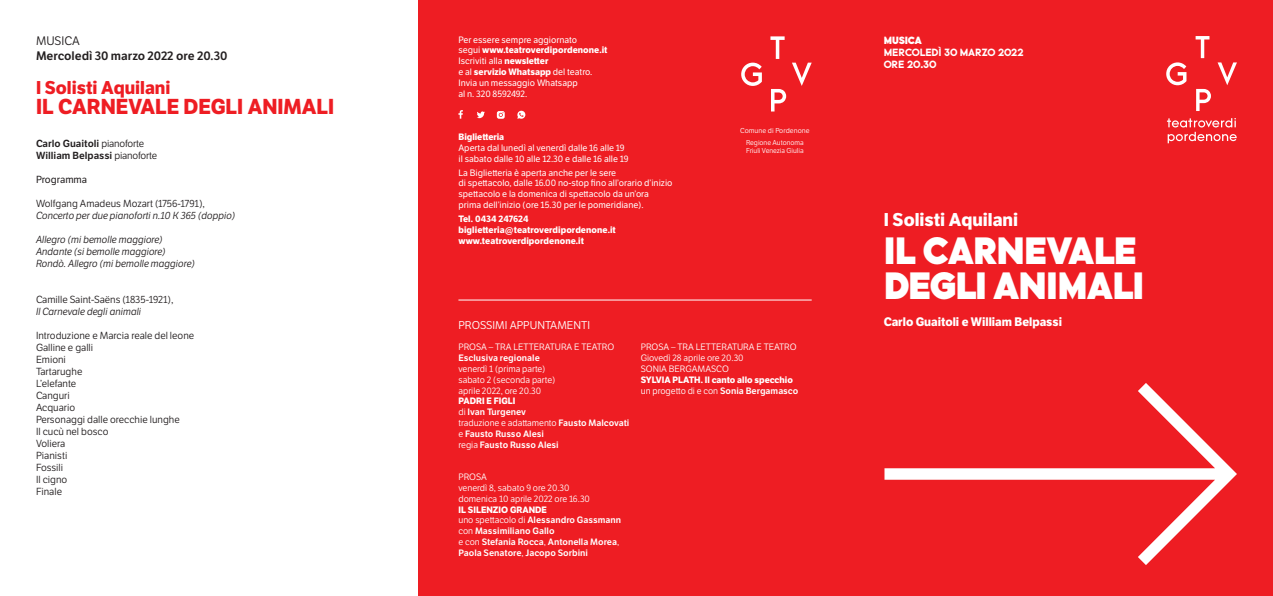
<style>
.page{position:relative;width:1273px;height:596px;background:#fff}
.page>*{position:absolute;margin:0;border:0;box-sizing:border-box;transform-origin:0 0}
.t1{font:900 37px/34.4px "Tomica";letter-spacing:-.04em;color:#fff}
.t2{font:700 21px "LFT Etica";color:#ee1d23}
.t3{font:700 18px "LFT Etica";color:#fff}
.t4{font:700 18px "LFT Etica";color:#ee1d23}
.t5{font:700 12px "LFT Etica";color:#fff}
.t6{font:600 12px "LFT Etica";letter-spacing:-.005em;color:#231f20}
.t7{font:12px "LFT Etica";color:#231f20}
.t8{font:11px "LFT Etica";color:#fff}
.t9{font:700 10.2px "Tomica";letter-spacing:-.02em;color:#fff}
.t10{font:900 10.2px "Tomica";letter-spacing:-.02em;color:#fff}
.t11{font:10px "LFT Etica";color:#231f20}
.t12{font:italic 10px "LFT Etica";color:#231f20}
.t13{font:600 10px "LFT Etica";color:#231f20}
.t14{font:10px "LFT Etica";color:#231f20}
.base{font:9px/10.8px "LFT Etica";color:#fff}
.t15{font:600 9px/10.8px "LFT Etica";color:#fff}
.t16{font:9px "LFT Etica";color:#fff}
.base-2{font:700 9px/10.8px "LFT Etica";color:#fff}
.t17{font:6.9px "LFT Etica";color:#fff}
.s1{font-weight:400}
.s2{font-weight:700}
.s3{font-weight:600}
</style>
<div class="page">
<div style="left:831px;top:0;width:442px;height:595px;background:#ee1d23"></div>
<svg style="left:1196px;top:89px;width:15px;height:22px"></svg>
<svg style="left:1167px;top:118px;width:69px;height:25px"></svg>
<svg style="left:1195px;top:36px;width:14px;height:22px"></svg>
<svg style="left:1166px;top:62px;width:20px;height:23px"></svg>
<svg style="left:1217px;top:62px;width:20px;height:23px"></svg>
<svg style="left:884px;top:383px;width:353px;height:181px"></svg>
<div style="left:419px;top:0;width:429px;height:595px;background:#ee1d23"></div>
<svg style="left:458px;top:110px;width:5px;height:9px"></svg>
<svg style="left:477px;top:111px;width:8px;height:7px"></svg>
<svg style="left:517px;top:111px;width:8px;height:8px"></svg>
<svg style="left:497px;top:111px;width:8px;height:8px"></svg>
<svg style="left:770px;top:36px;width:14px;height:23px"></svg>
<svg style="left:771px;top:89px;width:15px;height:22px"></svg>
<svg style="left:741px;top:63px;width:21px;height:23px"></svg>
<svg style="left:792px;top:63px;width:20px;height:23px"></svg>
<hr style="left:458px;top:299px;width:354px;height:1px;background:#fff">
<p class="t7" style="left:36px;top:34px;width:45px">MUSICA</p>
<p class="t6" style="left:36px;top:48px;width:193px">Mercoledì 30 marzo 2022 ore 20.30</p>
<p class="t4" style="left:36px;top:77px;width:136px">I Solisti Aquilani</p>
<p class="t2" style="left:36px;top:94px;width:300px">IL CARNEVALE DEGLI ANIMALI</p>
<p class="t13" style="left:36px;top:137px;width:110px">Carlo Guaitoli <span class="s1">pianoforte</span></p>
<p class="t13" style="left:36px;top:149px;width:123px">William Belpassi <span class="s1">pianoforte</span></p>
<p class="t14" style="left:36px;top:173px;width:53px">Programma</p>
<p class="t11" style="left:36px;top:197px;width:170px">Wolfgang Amadeus Mozart (1756-1791),</p>
<p class="t12" style="left:36px;top:209px;width:201px">Concerto per due pianoforti n.10 K 365 (doppio)</p>
<p class="t12" style="left:36px;top:233px;width:128px">Allegro (mi bemolle maggiore)</p>
<p class="t12" style="left:36px;top:245px;width:131px">Andante (si bemolle maggiore)</p>
<p class="t12" style="left:36px;top:257px;width:160px">Rondò. Allegro (mi bemolle maggiore)</p>
<p class="t11" style="left:36px;top:293px;width:139px">Camille Saint-Saëns (1835-1921),</p>
<p class="t12" style="left:36px;top:305px;width:107px">Il Carnevale degli animali</p>
<p class="t11" style="left:36px;top:329px;width:160px">Introduzione e Marcia reale del leone</p>
<p class="t11" style="left:36px;top:341px;width:59px">Galline e galli</p>
<p class="t11" style="left:36px;top:353px;width:31px">Emioni</p>
<p class="t11" style="left:36px;top:365px;width:48px">Tartarughe</p>
<p class="t11" style="left:36px;top:377px;width:42px">L’elefante</p>
<p class="t11" style="left:36px;top:389px;width:35px">Canguri</p>
<p class="t11" style="left:36px;top:401px;width:41px">Acquario</p>
<p class="t11" style="left:36px;top:413px;width:145px">Personaggi dalle orecchie lunghe</p>
<p class="t11" style="left:36px;top:425px;width:74px">Il cucù nel bosco</p>
<p class="t11" style="left:36px;top:437px;width:31px">Voliera</p>
<p class="t11" style="left:36px;top:449px;width:33px">Pianisti</p>
<p class="t11" style="left:36px;top:461px;width:29px">Fossili</p>
<p class="t11" style="left:36px;top:473px;width:33px">Il cigno</p>
<p class="t11" style="left:36px;top:485px;width:28px">Finale</p>
<p class="base" style="left:458px;top:34px;width:120px">Per essere sempre aggiornato</p>
<p class="base-2" style="left:458px;top:45px;width:151px"><span class="s1">segui</span> www.teatroverdipordenone.it</p>
<p class="base" style="left:458px;top:56px;width:91px">Iscriviti alla <span class="s2">newsletter</span></p>
<p class="base-2" style="left:458px;top:66px;width:135px"><span class="s1">e al</span> servizio Whatsapp <span class="s1">del teatro.</span></p>
<p class="base" style="left:458px;top:77px;width:121px">Invia un messaggio Whatsapp</p>
<p class="base" style="left:458px;top:88px;width:70px">al n. 320 8592492.</p>
<p class="base-2" style="left:458px;top:131px;width:47px">Biglietteria</p>
<p class="base" style="left:458px;top:142px;width:168px">Aperta dal lunedì al venerdì dalle 16 alle 19</p>
<p class="base" style="left:458px;top:153px;width:172px">il sabato dalle 10 alle 12.30 e dalle 16 alle 19</p>
<p class="base" style="left:458px;top:167px;width:159px">La Biglietteria è aperta anche per le sere</p>
<p class="base" style="left:458px;top:178px;width:216px">di spettacolo, dalle 16.00 no-stop fino all’orario d’inizio spettacolo e la domenica di spettacolo da un’ora</p>
<p class="base" style="left:458px;top:199px;width:187px">prima dell’inizio (ore 15.30 per le pomeridiane).</p>
<p class="base-2" style="left:458px;top:213px;width:72px">Tel. 0434 247624</p>
<p class="base-2" style="left:458px;top:224px;width:159px">biglietteria@teatroverdipordenone.it</p>
<p class="base-2" style="left:458px;top:235px;width:127px">www.teatroverdipordenone.it</p>
<p class="t8" style="left:458px;top:318px;width:133px">PROSSIMI APPUNTAMENTI</p>
<p class="t17" style="left:740px;top:127px;width:71px">Comune di Pordenone</p>
<p class="t17" style="left:746px;top:139px;width:59px">Regione Autonoma</p>
<p class="t17" style="left:746px;top:147px;width:59px">Friuli Venezia Giulia</p>
<p class="t16" style="left:458px;top:342px;width:157px">PROSA – TRA LETTERATURA E TEATRO</p>
<p class="t15" style="left:458px;top:352px;width:83px">Esclusiva regionale</p>
<p class="t16" style="left:458px;top:363px;width:88px">venerdì 1 (prima parte)</p>
<p class="t16" style="left:458px;top:374px;width:98px">sabato 2 (seconda parte)</p>
<p class="t16" style="left:458px;top:385px;width:84px">aprile 2022, ore 20.30</p>
<p class="t15" style="left:458px;top:395px;width:69px"><span class="s2">PADRI E FIGLI<br></span><span class="s1">di</span> Ivan Turgenev</p>
<p class="t15" style="left:458px;top:417px;width:172px"><span class="s1">traduzione e adattamento</span> Fausto Malcovati <span class="s1">e</span> Fausto Russo Alesi<br><span class="s1">regia</span> Fausto Russo Alesi</p>
<p class="t16" style="left:458px;top:471px;width:30px">PROSA</p>
<p class="t16" style="left:458px;top:482px;width:113px">venerdì 8, sabato 9 ore 20.30</p>
<p class="t16" style="left:458px;top:493px;width:133px">domenica 10 aprile 2022 ore 16.30</p>
<p class="base-2" style="left:458px;top:503px;width:90px">IL SILENZIO GRANDE</p>
<p class="t15" style="left:458px;top:514px;width:164px"><span class="s1">uno spettacolo di</span> Alessandro Gassmann</p>
<p class="t15" style="left:458px;top:525px;width:162px"><span class="s1">con</span> Massimiliano Gallo<br><span class="s1">e con</span> Stefania Rocca<span class="s1">,</span> Antonella Morea<span class="s1">,<br></span>Paola Senatore<span class="s1">,</span> Jacopo Sorbini</p>
<p class="t16" style="left:641px;top:342px;width:157px">PROSA – TRA LETTERATURA E TEATRO</p>
<p class="t16" style="left:641px;top:352px;width:104px">Giovedì 28 aprile ore 20.30</p>
<p class="base-2" style="left:641px;top:363px;width:154px"><span class="s1">SONIA BERGAMASCO<br></span>SYLVIA PLATH. Il canto allo specchio</p>
<p class="t16" style="left:641px;top:385px;width:159px">un progetto di e con <span class="s3">Sonia Bergamasco</span></p>
<p class="t10" style="left:884px;top:33px;width:40px">MUSICA</p>
<p class="t9" style="left:884px;top:46px;width:142px">MERCOLEDÌ 30 MARZO 2022</p>
<p class="t9" style="left:884px;top:58px;width:55px">ORE 20.30</p>
<p class="t3" style="left:884px;top:209px;width:136px">I Solisti Aquilani</p>
<p class="t1" style="left:884px;top:233px;width:262px">IL CARNEVALE<br>DEGLI ANIMALI</p>
<p class="t5" style="left:884px;top:314px;width:180px">Carlo Guaitoli e William Belpassi</p>
</div>
